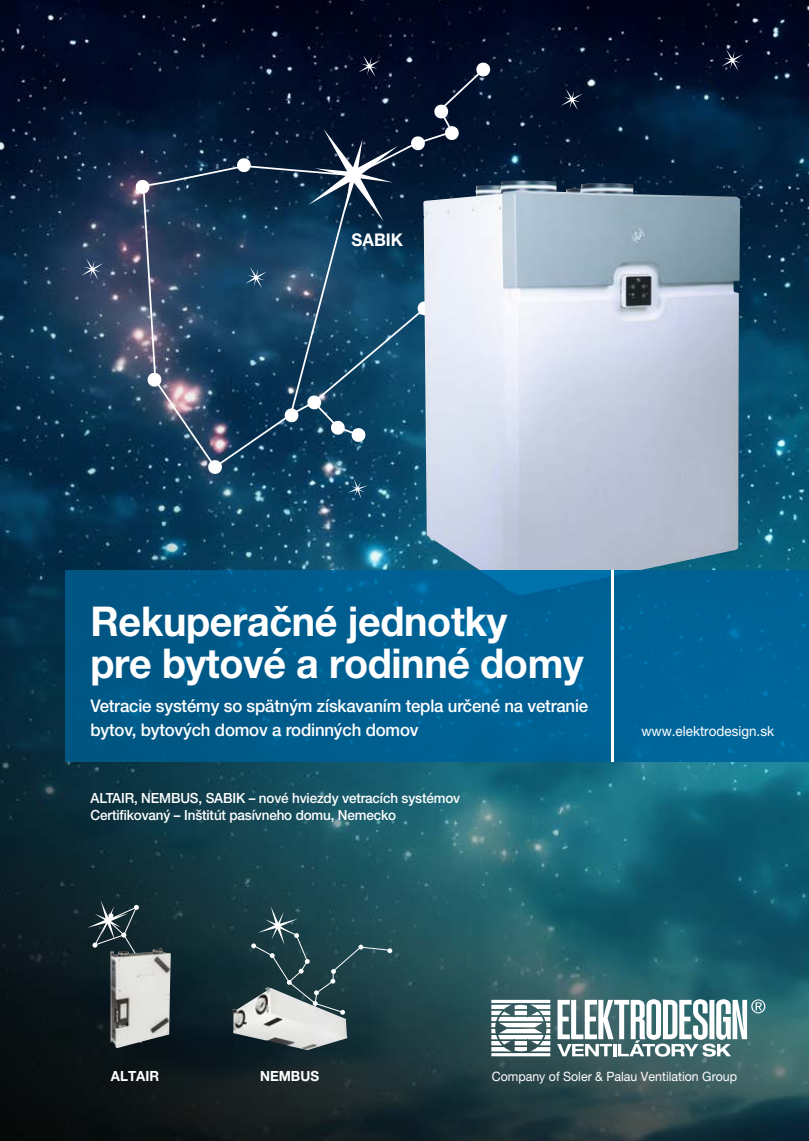
<style>
.page{position:relative;width:809px;height:1141px;background:#fff}
.page>*{position:absolute;margin:0;border:0;box-sizing:border-box;transform-origin:0 0}
.t1{font:700 41.12px/41.1px "Helvetica Neue LT Pro";letter-spacing:-.01em;color:#fff;scale:.96 1}
.t2{font:500 17.5px/24.5px "Helvetica Neue LT Pro";letter-spacing:-.01em;color:#fff;scale:.96 1}
.t3{font:700 17.5px "Helvetica Neue LT Pro";color:#fff;scale:.96 1}
.t4{font:500 14px/16.8px "Helvetica Neue LT Pro";letter-spacing:-.01em;color:#fff;scale:.96 1}
.t5{font:14px "Helvetica Neue LT Pro";color:#fff;scale:.96 1}
.t6{font:700 14px "Helvetica Neue LT Pro";color:#fff;scale:.96 1}
.t7{font:12.95px "Helvetica Neue LT Pro";color:#fff;scale:.96 1}
</style>
<div class="page">
<img style="left:0;top:0;width:809px;height:1141px">
<svg style="left:251px;top:906px;width:141px;height:128px;background:#24474e"></svg>
<img style="left:232px;top:987px;width:115px;height:63px">
<svg style="left:87px;top:900px;width:52px;height:58px;background:#304248"></svg>
<img style="left:110px;top:948px;width:61px;height:100px">
<svg style="left:347px;top:479px;width:21px;height:20px"></svg>
<svg style="left:81px;top:258px;width:22px;height:22px"></svg>
<svg style="left:142px;top:164px;width:214px;height:306px;background:#234562"></svg>
<svg style="left:284px;top:300px;width:139px;height:143px;background:#1d506e"></svg>
<svg style="left:207px;top:459px;width:16px;height:16px"></svg>
<svg style="left:147px;top:372px;width:15px;height:16px"></svg>
<svg style="left:135px;top:179px;width:15px;height:16px"></svg>
<svg style="left:236px;top:157px;width:16px;height:16px"></svg>
<svg style="left:308px;top:55px;width:183px;height:166px;background:#17263f"></svg>
<svg style="left:561px;top:89px;width:22px;height:21px"></svg>
<svg style="left:721px;top:49px;width:22px;height:22px"></svg>
<img style="left:423px;top:181px;width:317px;height:389px">
<div style="left:614px;top:570px;width:195px;height:192px;background:#006499"></div>
<svg style="left:65px;top:570px;width:546px;height:192px;background:#005d8e"></svg>
<hr style="left:611px;top:570px;width:3px;height:192px;background:#fff">
<svg style="left:491px;top:1000px;width:59px;height:56px"></svg>
<svg style="left:557px;top:999px;width:208px;height:58px"></svg>
<p class="t3" style="left:351px;top:229px;width:55px">SABIK</p>
<h1 class="t1" style="left:90px;top:600px;width:515px">Rekuperačné jednotky<br>pre bytové a rodinné domy</h1>
<p class="t2" style="left:90px;top:693px;width:520px">Vetracie systémy so spätným získavaním tepla určené na vetranie bytov, bytových domov a rodinných domov</p>
<p class="t4" style="left:90px;top:789px;width:386px">ALTAIR, NEMBUS, SABIK – nové hviezdy vetracích systémov<br>Certifikovaný – Inštitút pasívneho domu, Nemecko</p>
<p class="t5" style="left:641px;top:723px;width:140px">www.elektrodesign.sk</p>
<p class="t6" style="left:111px;top:1068px;width:52px">ALTAIR</p>
<p class="t6" style="left:260px;top:1068px;width:63px">NEMBUS</p>
<p class="t7" style="left:491px;top:1068px;width:257px">Company of Soler &amp; Palau Ventilation Group</p>
</div>
